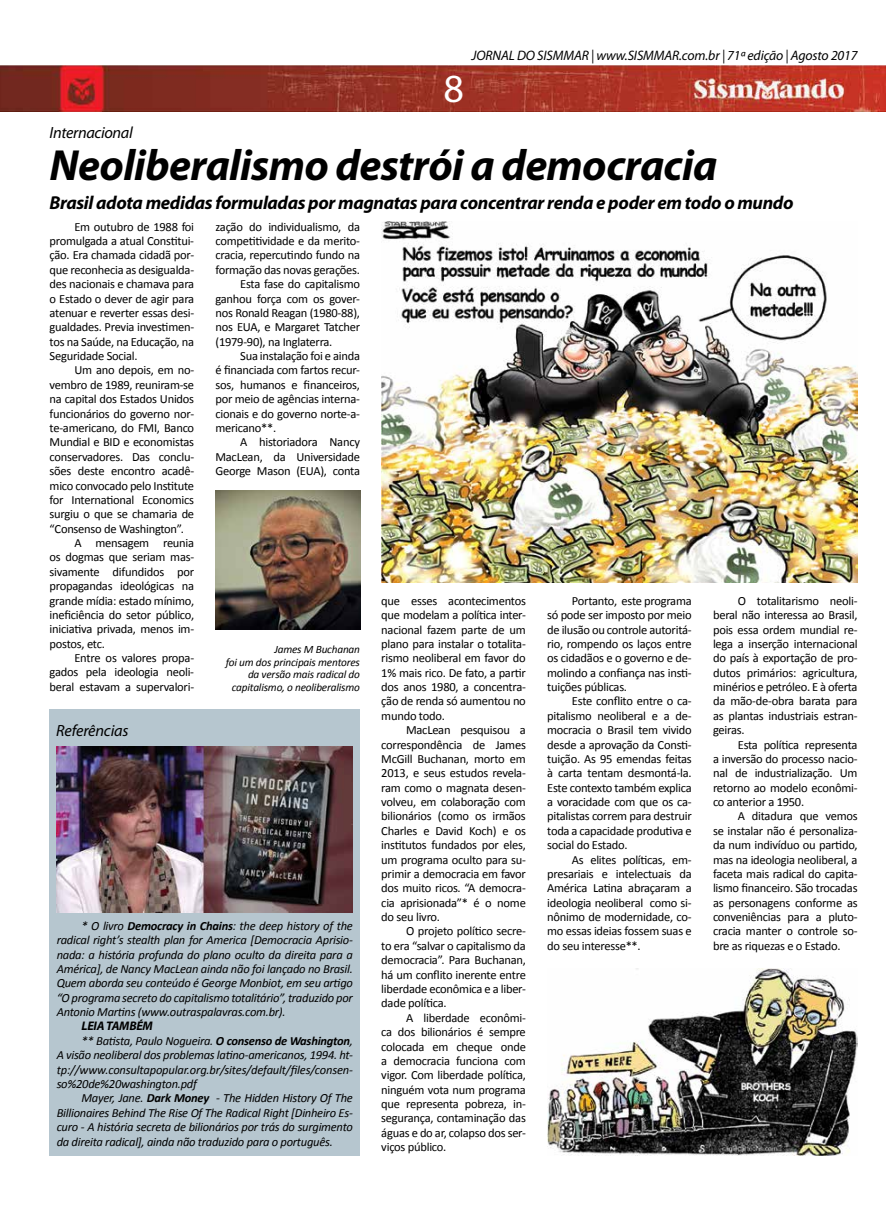
<style>
.page{position:relative;width:886px;height:1205px;background:#fff}
.page>*{position:absolute;margin:0;border:0;box-sizing:border-box;transform-origin:0 0}
.t1{font:italic 700 43.75px "Myriad Pro";letter-spacing:-.015em;color:#000}
.t2{font:40px "Myriad Pro";color:#fff}
.t3{font:italic 700 18.75px "Myriad Pro";letter-spacing:-.02em;color:#000}
.t4{font:italic 16.25px "Myriad Pro";letter-spacing:-.02em;color:#000}
.t5{font:italic 13.75px "Myriad Pro";letter-spacing:-.01em;color:#000}
.t6{font:12.5px/14.4px "Calibri";letter-spacing:-.02em;color:#000;text-align:justify}
.t7{font:italic 12.5px/14.4px "Calibri";letter-spacing:-.02em;color:#000;text-align:justify}
.t8{font:italic 700 12.5px "Myriad Pro";letter-spacing:-.02em;color:#000}
.t9{font:italic 11.25px/12.5px "Calibri";letter-spacing:-.015em;color:#000;text-align:right}
.s1{font-weight:700}
</style>
<div class="page">
<img style="left:0;top:66px;width:886px;height:46px">
<div style="left:50px;top:709px;width:310px;height:446px;background:#b6c6cf"></div>
<img style="left:215px;top:491px;width:145px;height:138px">
<img style="left:56px;top:746px;width:297px;height:167px">
<img style="left:381px;top:221px;width:476px;height:361px">
<img style="left:547px;top:968px;width:310px;height:187px">
<h3 class="t4" style="left:50px;top:122px;width:85px">Internacional</h3>
<h2 class="t2" style="left:443px;top:64px;width:22px">8</h2>
<p class="t5" style="left:471px;top:47px;width:388px">JORNAL DO SISMMAR | www.SISMMAR.com.br | 71ª edição | Agosto 2017</p>
<h1 class="t1" style="left:50px;top:137px;width:669px">Neoliberalismo destrói a democracia</h1>
<h3 class="t3" style="left:50px;top:191px;width:745px">Brasil adota medidas formuladas por magnatas para concentrar renda e poder em todo o mundo</h3>
<p class="t6" style="left:50px;top:219px;width:146px;text-indent:25px">Em outubro de 1988 foi promulgada a atual Constitui&shy;ção. Era chamada cidadã por&shy;que reconhecia as desigualda&shy;des nacionais e chamava para o Estado o dever de agir para atenuar e reverter essas desi&shy;gualdades. Previa investimen&shy;tos na Saúde, na Educação, na Seguridade Social.</p>
<p class="t6" style="left:74px;top:363px;width:121px">Um ano depois, em no-</p>
<p class="t6" style="left:50px;top:377px;width:146px">vembro de 1989, reuniram-se</p>
<p class="t6" style="left:50px;top:392px;width:146px">na capital dos Estados Unidos</p>
<p class="t6" style="left:50px;top:406px;width:146px">funcionários do governo nor-</p>
<p class="t6" style="left:50px;top:421px;width:146px">te-americano, do FMI, Banco</p>
<p class="t6" style="left:50px;top:435px;width:146px">Mundial e BID e economistas</p>
<p class="t6" style="left:50px;top:449px;width:146px">conservadores. Das conclu-</p>
<p class="t6" style="left:50px;top:464px;width:146px">sões deste encontro acadê-</p>
<p class="t6" style="left:50px;top:478px;width:146px">mico convocado pelo Institute</p>
<p class="t6" style="left:50px;top:492px;width:146px">for International Economics</p>
<p class="t6" style="left:50px;top:507px;width:146px">surgiu o que se chamaria de</p>
<p class="t6" style="left:50px;top:521px;width:136px">“Consenso de Washington”.</p>
<p class="t6" style="left:74px;top:536px;width:121px">A mensagem reunia</p>
<p class="t6" style="left:50px;top:550px;width:146px">os dogmas que seriam mas-</p>
<p class="t6" style="left:50px;top:564px;width:146px">sivamente difundidos por</p>
<p class="t6" style="left:50px;top:579px;width:146px">propagandas ideológicas na</p>
<p class="t6" style="left:50px;top:593px;width:146px">grande mídia: estado mínimo,</p>
<p class="t6" style="left:50px;top:607px;width:146px">ineficiência do setor público,</p>
<p class="t6" style="left:50px;top:622px;width:146px">iniciativa privada, menos im-</p>
<p class="t6" style="left:50px;top:636px;width:57px">postos, etc.</p>
<p class="t6" style="left:74px;top:651px;width:121px">Entre os valores propa-</p>
<p class="t6" style="left:50px;top:665px;width:146px">gados pela ideologia neoli-</p>
<p class="t6" style="left:50px;top:679px;width:146px">beral estavam a supervalori-</p>
<p class="t6" style="left:215px;top:219px;width:146px">zação do individualismo, da</p>
<p class="t6" style="left:215px;top:234px;width:146px">competitividade e da merito-</p>
<p class="t6" style="left:215px;top:248px;width:146px">cracia, repercutindo fundo na</p>
<p class="t6" style="left:215px;top:262px;width:146px">formação das novas gerações.</p>
<p class="t6" style="left:240px;top:277px;width:121px">Esta fase do capitalismo</p>
<p class="t6" style="left:215px;top:291px;width:146px">ganhou força com os gover-</p>
<p class="t6" style="left:215px;top:306px;width:146px">nos Ronald Reagan (1980-88),</p>
<p class="t6" style="left:215px;top:320px;width:146px">nos EUA, e Margaret Tatcher</p>
<p class="t6" style="left:215px;top:334px;width:118px">(1979-90), na Inglaterra.</p>
<p class="t6" style="left:240px;top:349px;width:121px">Sua instalação foi e ainda</p>
<p class="t6" style="left:215px;top:363px;width:146px">é financiada com fartos recur-</p>
<p class="t6" style="left:215px;top:377px;width:146px">sos, humanos e financeiros,</p>
<p class="t6" style="left:215px;top:392px;width:146px">por meio de agências interna-</p>
<p class="t6" style="left:215px;top:406px;width:146px">cionais e do governo norte-a-</p>
<p class="t6" style="left:215px;top:421px;width:62px">mericano**.</p>
<p class="t6" style="left:240px;top:435px;width:121px">A historiadora Nancy</p>
<p class="t6" style="left:215px;top:449px;width:146px">MacLean, da Universidade</p>
<p class="t6" style="left:215px;top:464px;width:146px">George Mason (EUA), conta</p>
<p class="t6" style="left:713px;top:593px;width:146px;text-indent:25px">O totalitarismo neoli&shy;beral não interessa ao Brasil, pois essa ordem mundial re&shy;lega a inserção internacional do país à exportação de pro&shy;dutos primários: agricultura, minérios e petróleo. E à oferta da mão-de-obra barata para as plantas industriais estran&shy;geiras.</p>
<p class="t6" style="left:713px;top:737px;width:146px;text-indent:25px">Esta política representa a inversão do processo nacio&shy;nal de industrialização. Um retorno ao modelo econômi&shy;co anterior a 1950.</p>
<p class="t6" style="left:713px;top:809px;width:146px;text-indent:25px">A ditadura que vemos se instalar não é personaliza&shy;da num indivíduo ou partido, mas na ideologia neoliberal, a faceta mais radical do capita&shy;lismo financeiro. São trocadas as personagens conforme as conveniências para a pluto&shy;cracia manter o controle so&shy;bre as riquezas e o Estado.</p>
<p class="t6" style="left:381px;top:593px;width:146px">que esses acontecimentos que modelam a política inter&shy;nacional fazem parte de um plano para instalar o totalita&shy;rismo neoliberal em favor do 1% mais rico. De fato, a partir dos anos 1980, a concentra&shy;ção de renda só aumentou no mundo todo.</p>
<p class="t6" style="left:381px;top:723px;width:146px;text-indent:25px">MacLean pesquisou a correspondência de James McGill Buchanan, morto em 2013, e seus estudos revela&shy;ram como o magnata desen&shy;volveu, em colaboração com bilionários (como os irmãos Charles e David Koch) e os institutos fundados por eles, um programa oculto para su&shy;primir a democracia em favor dos muito ricos. “A democra&shy;cia aprisionada”* é o nome do seu livro.</p>
<p class="t6" style="left:381px;top:924px;width:146px;text-indent:25px">O projeto político secre&shy;to era “salvar o capitalismo da democracia”. Para Buchanan, há um conflito inerente entre liberdade econômica e a liber&shy;dade política.</p>
<p class="t6" style="left:381px;top:1010px;width:146px;text-indent:25px">A liberdade econômi&shy;ca dos bilionários é sempre colocada em cheque onde a democracia funciona com vigor. Com liberdade política, ninguém vota num programa que representa pobreza, in&shy;segurança, contaminação das águas e do ar, colapso dos ser&shy;viços público.</p>
<p class="t6" style="left:547px;top:593px;width:146px;text-indent:25px">Portanto, este programa só pode ser imposto por meio de ilusão ou controle autoritá&shy;rio, rompendo os laços entre os cidadãos e o governo e de&shy;molindo a confiança nas insti&shy;tuições públicas.</p>
<p class="t6" style="left:547px;top:694px;width:146px;text-indent:25px">Este conflito entre o ca&shy;pitalismo neoliberal e a de&shy;mocracia o Brasil tem vivido desde a aprovação da Consti&shy;tuição. As 95 emendas feitas à carta tentam desmontá-la.<br>Este contexto também explica a voracidade com que os ca&shy;pitalistas correm para destruir toda a capacidade produtiva e social do Estado.</p>
<p class="t6" style="left:547px;top:852px;width:146px;text-indent:25px">As elites políticas, em&shy;presariais e intelectuais da América Latina abraçaram a ideologia neoliberal como si&shy;nônimo de modernidade, co&shy;mo essas ideias fossem suas e do seu interesse**.</p>
<p class="t9" style="left:226px;top:642px;width:136px">James M Buchanan<br>foi um dos principais mentores da versão mais radical do capitalismo, o neoliberalismo</p>
<h3 class="t4" style="left:56px;top:720px;width:74px">Referências</h3>
<p class="t7" style="left:57px;top:918px;width:298px;text-indent:25px">* O livro <span class="s1">Democracy in Chains</span>: the deep history of the radical right’s stealth plan for America [Democracia Aprisio&shy;nada: a história profunda do plano oculto da direita para a América], de Nancy MacLean ainda não foi lançado no Brasil.<br>Quem aborda seu conteúdo é George Monbiot, em seu artigo “O programa secreto do capitalismo totalitário”, traduzido por Antonio Martins (www.outraspalavras.com.br).</p>
<p class="t8" style="left:81px;top:1018px;width:73px">LEIA TAMBÉM</p>
<p class="t7" style="left:57px;top:1033px;width:298px;text-indent:25px">** Batista, Paulo Nogueira. <span class="s1">O consenso de Washington</span>, A visão neoliberal dos problemas latino-americanos, 1994. ht&shy;tp://www.consultapopular.org.br/sites/default/files/consen&shy;so%20de%20washington.pdf</p>
<p class="t7" style="left:57px;top:1090px;width:298px;text-indent:25px">Mayer, Jane. <span class="s1">Dark Money</span> - The Hidden History Of The Billionaires Behind The Rise Of The Radical Right [Dinheiro Es&shy;curo - A história secreta de bilionários por trás do surgimento da direita radical], ainda não traduzido para o português.</p>
</div>
